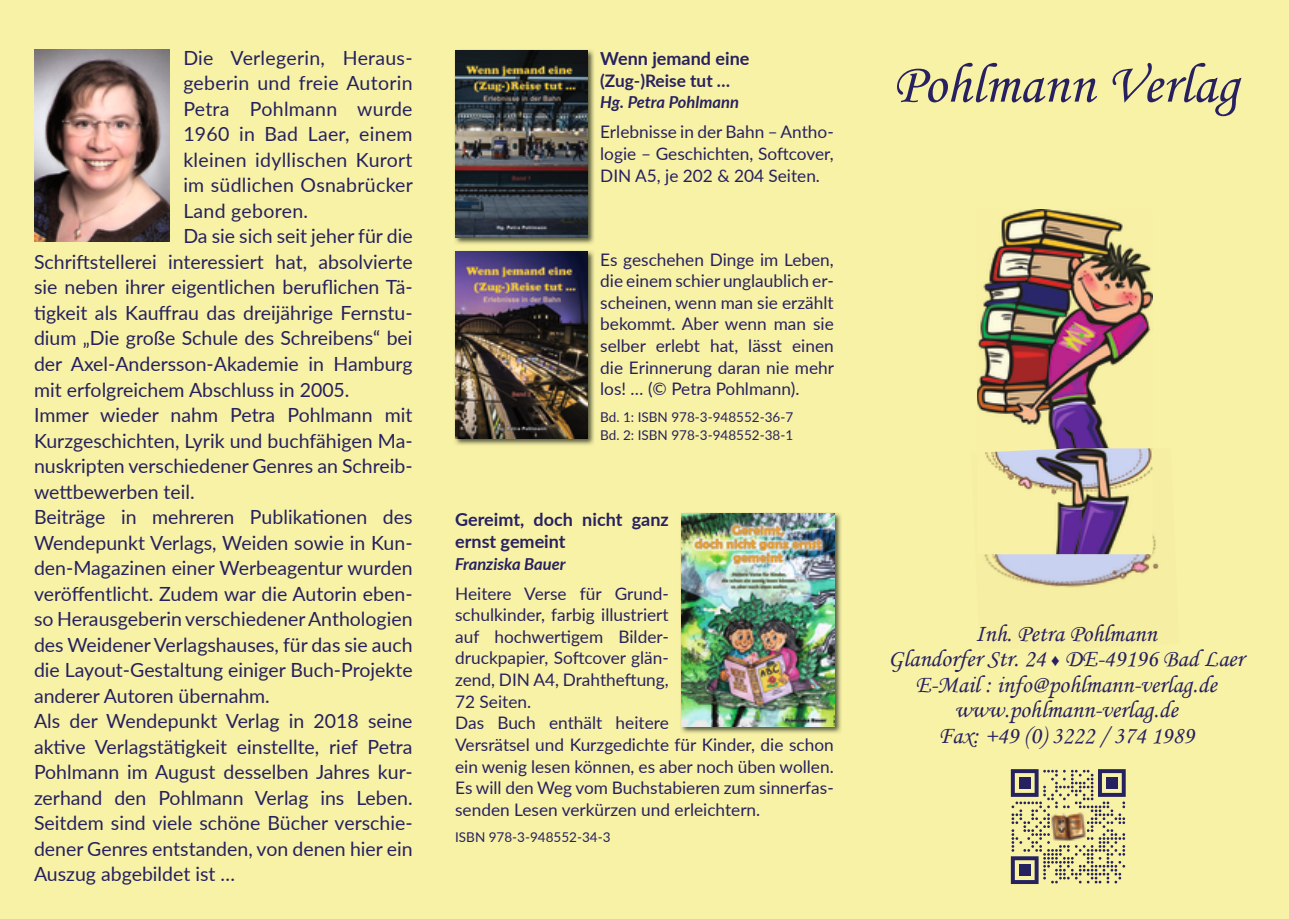
<style>
.page{position:relative;width:1289px;height:919px;background:#fff}
.page>*{position:absolute;margin:0;border:0;box-sizing:border-box;transform-origin:0 0}
.t1{font:56.25px "Monotype Corsiva";color:#272161}
.t2{font:24.3px/25.5px "Monotype Corsiva";color:#272161;text-align:center}
.t3{font:19.5px "Lato";color:#25215f}
.t4{font:700 18px/21.6px "Lato";color:#272161}
.t5{font:17.25px/21.6px "Lato";color:#272161;text-align:justify}
.t6{font:700 17.25px "Lato";color:#272161}
.t7{font:italic 700 16.5px "Lato";color:#272161}
.t8{font:13.5px/18px "Lato";color:#272161}
.s1{font-size:16.8px}
</style>
<div class="page">
<div style="left:0;top:0;width:1288px;height:918px;background:#f8f2a6"></div>
<svg style="left:1010px;top:769px;width:115px;height:114px"></svg>
<div style="left:1018px;top:777px;width:12px;height:11px;background:#262260"></div>
<div style="left:1105px;top:777px;width:12px;height:11px;background:#262260"></div>
<div style="left:1018px;top:864px;width:12px;height:12px;background:#262260"></div>
<img style="left:1050px;top:811px;width:36px;height:30px">
<img style="left:984px;top:554px;width:40px;height:28px">
<img style="left:1129px;top:448px;width:30px;height:126px">
<img style="left:1024px;top:554px;width:105px;height:34px">
<img style="left:977px;top:209px;width:175px;height:239px">
<img style="left:985px;top:448px;width:167px;height:106px">
<img style="left:34px;top:49px;width:136px;height:193px">
<img style="left:455px;top:50px;width:139px;height:194px">
<img style="left:455px;top:51px;width:132px;height:187px">
<img style="left:455px;top:251px;width:139px;height:194px">
<img style="left:455px;top:251px;width:132px;height:187px">
<img style="left:681px;top:513px;width:160px;height:220px">
<img style="left:681px;top:513px;width:153px;height:213px">
<p class="t3" style="left:183px;top:44px;width:231px">Die Verlegerin, Heraus-</p>
<p class="t3" style="left:183px;top:69px;width:231px">geberin und freie Autorin</p>
<p class="t3" style="left:183px;top:95px;width:231px">Petra Pohlmann wurde</p>
<p class="t3" style="left:183px;top:120px;width:231px">1960 in Bad Laer, einem</p>
<p class="t3" style="left:183px;top:146px;width:231px">kleinen idyllischen Kurort</p>
<p class="t3" style="left:183px;top:171px;width:231px">im südlichen Osnabrücker</p>
<p class="t3" style="left:183px;top:197px;width:126px">Land geboren.</p>
<p class="t3" style="left:183px;top:222px;width:231px">Da sie sich seit jeher für die</p>
<p class="t3" style="left:34px;top:248px;width:380px">Schriftstellerei interessiert hat, absolvierte</p>
<p class="t3" style="left:34px;top:273px;width:380px">sie neben ihrer eigentlichen beruflichen Tä-</p>
<p class="t3" style="left:34px;top:299px;width:380px">tigkeit als Kauffrau das dreijährige Fernstu-</p>
<p class="t3" style="left:34px;top:324px;width:380px">dium „Die große Schule des Schreibens“ bei</p>
<p class="t3" style="left:34px;top:350px;width:380px">der Axel-Andersson-Akademie in Hamburg</p>
<p class="t3" style="left:34px;top:375px;width:317px">mit erfolgreichem Abschluss in 2005.</p>
<p class="t3" style="left:34px;top:401px;width:380px">Immer wieder nahm Petra Pohlmann mit</p>
<p class="t3" style="left:34px;top:426px;width:380px">Kurzgeschichten, Lyrik und buchfähigen Ma-</p>
<p class="t3" style="left:34px;top:452px;width:380px">nuskripten verschiedener Genres an Schreib-</p>
<p class="t3" style="left:34px;top:477px;width:162px">wettbewerben teil.</p>
<p class="t3" style="left:34px;top:503px;width:380px">Beiträge in mehreren Publikationen des</p>
<p class="t3" style="left:34px;top:528px;width:380px">Wendepunkt Verlags, Weiden sowie in Kun-</p>
<p class="t3" style="left:34px;top:554px;width:380px">den-Magazinen einer Werbeagentur wurden</p>
<p class="t3" style="left:34px;top:579px;width:380px">veröffentlicht. Zudem war die Autorin eben-</p>
<p class="t3" style="left:34px;top:605px;width:380px">so Herausgeberin verschiedener Anthologien</p>
<p class="t3" style="left:34px;top:630px;width:380px">des Weidener Verlagshauses, für das sie auch</p>
<p class="t3" style="left:34px;top:656px;width:380px">die Layout-Gestaltung einiger Buch-Projekte</p>
<p class="t3" style="left:34px;top:681px;width:237px">anderer Autoren übernahm.</p>
<p class="t3" style="left:34px;top:707px;width:380px">Als der Wendepunkt Verlag in 2018 seine</p>
<p class="t3" style="left:34px;top:732px;width:380px">aktive Verlagstätigkeit einstellte, rief Petra</p>
<p class="t3" style="left:34px;top:758px;width:380px">Pohlmann im August desselben Jahres kur-</p>
<p class="t3" style="left:34px;top:783px;width:380px">zerhand den Pohlmann Verlag ins Leben.</p>
<p class="t3" style="left:34px;top:809px;width:380px">Seitdem sind viele schöne Bücher verschie-</p>
<p class="t3" style="left:34px;top:834px;width:380px">dener Genres entstanden, von denen hier ein</p>
<p class="t3" style="left:34px;top:860px;width:203px">Auszug abgebildet ist …</p>
<p class="t4" style="left:600px;top:47px;width:151px">Wenn jemand eine</p>
<p class="t6" style="left:600px;top:68px;width:131px">(Zug-)Reise tut …</p>
<p class="t7" style="left:600px;top:90px;width:140px">Hg. Petra Pohlmann</p>
<p class="t5" style="left:600px;top:121px;width:235px">Erlebnisse in der Bahn – Antho&shy;logie – Geschichten, Softcover, DIN A5, je 202 &amp; 204 Seiten.</p>
<p class="t5" style="left:600px;top:248px;width:235px">Es geschehen Dinge im Leben, die einem schier unglaublich er&shy;scheinen, wenn man sie erzählt bekommt. Aber wenn man sie selber erlebt hat, lässt einen die Erinnerung daran nie mehr los! … (© Petra Pohlmann).</p>
<p class="t8" style="left:600px;top:407px;width:194px">Bd. 1: ISBN 978-3-948552-36-7<br>Bd. 2: ISBN 978-3-948552-38-1</p>
<p class="t4" style="left:455px;top:508px;width:215px">Gereimt, doch nicht ganz ernst gemeint</p>
<p class="t7" style="left:455px;top:551px;width:112px">Franziska Bauer</p>
<p class="t5" style="left:455px;top:581px;width:380px;text-align:left">Heitere Verse für Grund-<br>schulkinder, farbig illustriert<br>auf hochwertigem Bilder-<br>druckpapier, Softcover glän-<br>zend, DIN A4, Drahtheftung,<br>72 Seiten.<br>Das Buch enthält heitere<br>Versrätsel und Kurzgedichte für Kinder, die schon ein wenig lesen können, es aber noch üben wollen.<br>Es will den Weg vom Buchstabieren zum sinnerfas&shy;senden Lesen verkürzen und erleichtern.</p>
<p class="t8" style="left:455px;top:827px;width:157px">ISBN 978-3-948552-34-3</p>
<h1 class="t1" style="left:892px;top:50px;width:347px">Pohlmann Verlag</h1>
<p class="t2" style="left:888px;top:620px;width:357px">Inh. Petra Pohlmann<br>Glandorfer Str. 24 <span class="s1">♦</span> DE-49196 Bad Laer<br>E-Mail : info@pohlmann-verlag.de www.pohlmann-verlag.de<br>Fax: +49 (0) 3222 / 374 1989</p>
</div>
